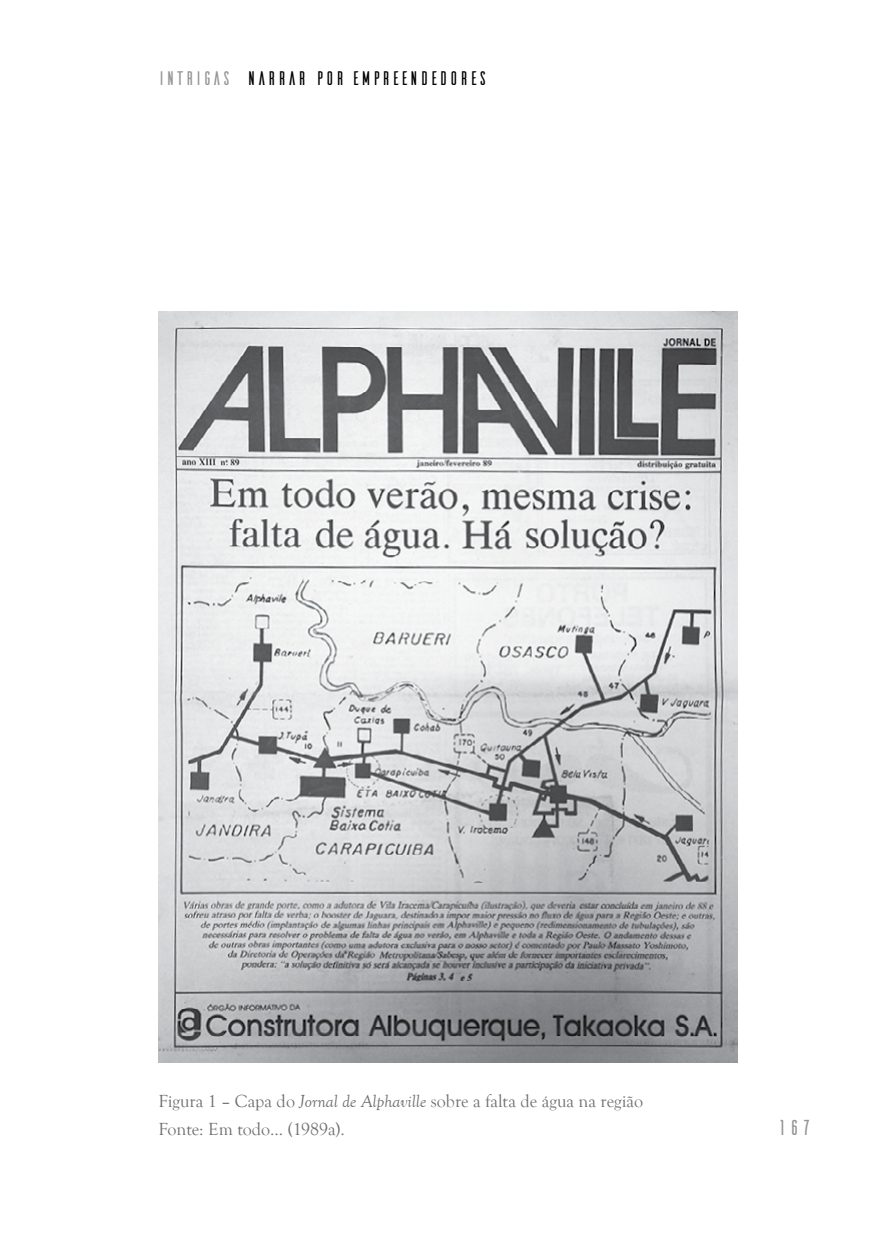
<style>
.page{position:relative;width:879px;height:1248px;background:#fff}
.page>*{position:absolute;margin:0;border:0;box-sizing:border-box;transform-origin:0 0}
.t1{font:22px "Ailerons";color:#939598}
.t2{font:20px "Ailerons";letter-spacing:.05em;color:#000}
.t3{font:18px/28px "Goudy Old Style T";color:#6d6e71}
.s1{color:#939598}
.s2{font-style:italic}
</style>
<div class="page">
<img style="left:159px;top:311px;width:578px;height:750px">
<p class="t2" style="left:159px;top:65px;width:330px"><span class="s1">INTRIGAS</span> NARRAR POR EMPREENDEDORES</p>
<p class="t3" style="left:158px;top:1086px;width:486px">Figura 1 – Capa do <span class="s2">Jornal de Alphaville</span> sobre a falta de água na região<br>Fonte: Em todo... (1989a).</p>
<p class="t1" style="left:777px;top:1112px;width:36px">167</p>
</div>
